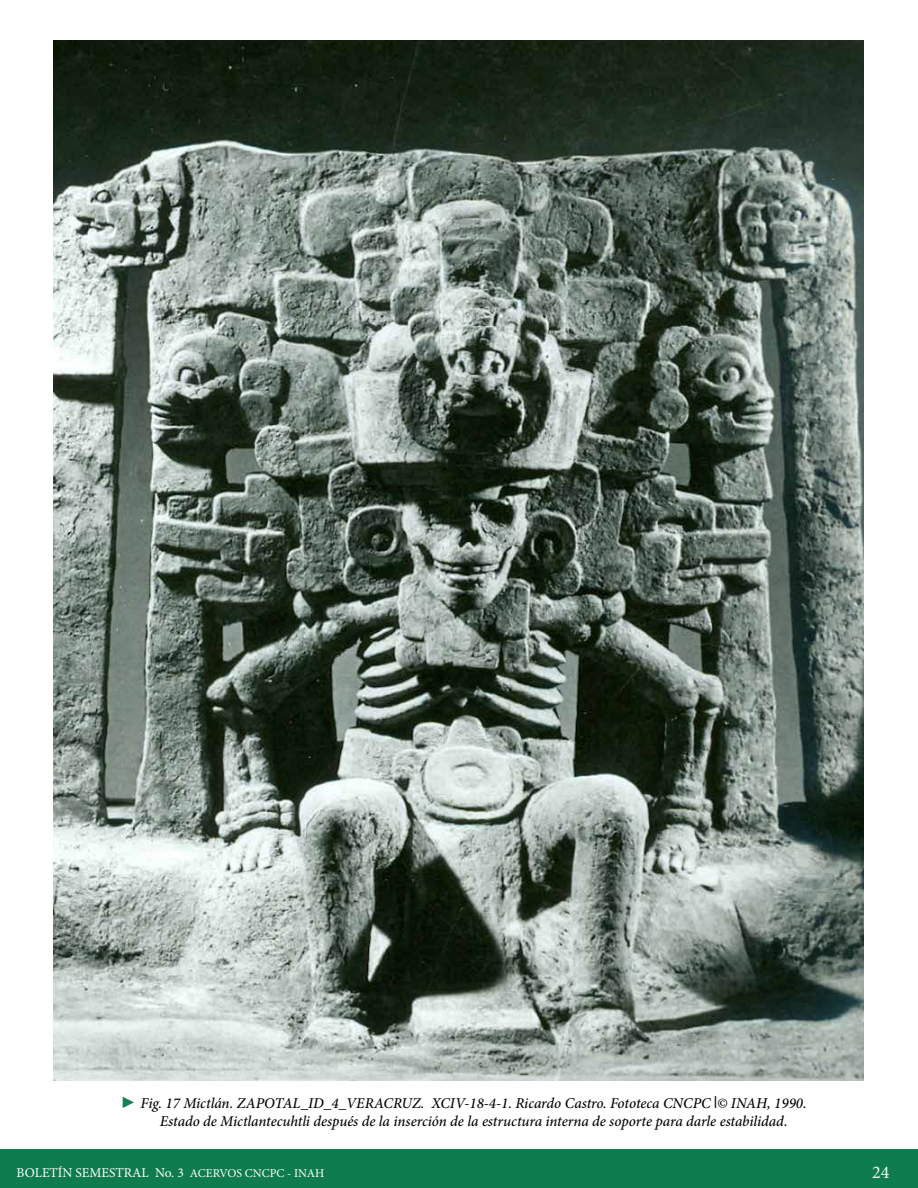
<style>
.page{position:relative;width:918px;height:1188px;background:#fff}
.page>*{position:absolute;margin:0;border:0;box-sizing:border-box;transform-origin:0 0}
.t1{font:18px "Minion Pro";color:#fff}
.t2{font:italic 500 15px/18px "Minion Pro";letter-spacing:-.005em;color:#000;text-align:center}
.t3{font:13.5px "Minion Pro";color:#fff}
.s1{font-family:"Arial Narrow";font-weight:400;font-style:normal;font-size:16.5px}
.s2{font-size:12px}
</style>
<div class="page">
<div style="left:0;top:1149px;width:918px;height:39px;background:#0e7c4d"></div>
<img style="left:54px;top:40px;width:809px;height:1040px">
<svg style="left:123px;top:1097px;width:11px;height:11px"></svg>
<p class="t2" style="left:141px;top:1094px;width:668px">Fig. 17 Mictlán. ZAPOTAL_ID_4_VERACRUZ. XCIV-18-4-1. Ricardo Castro. Fototeca CNCPC <span class="s1">l</span>© INAH, 1990.<br>Estado de Mictlantecuhtli después de la inserción de la estructura interna de soporte para darle estabilidad.</p>
<p class="t3" style="left:17px;top:1164px;width:309px">BOLETÍN SEMESTRAL No. 3 <span class="s2">ACERVOS CNCPC - INAH</span></p>
<p class="t1" style="left:872px;top:1160px;width:19px">24</p>
</div>
